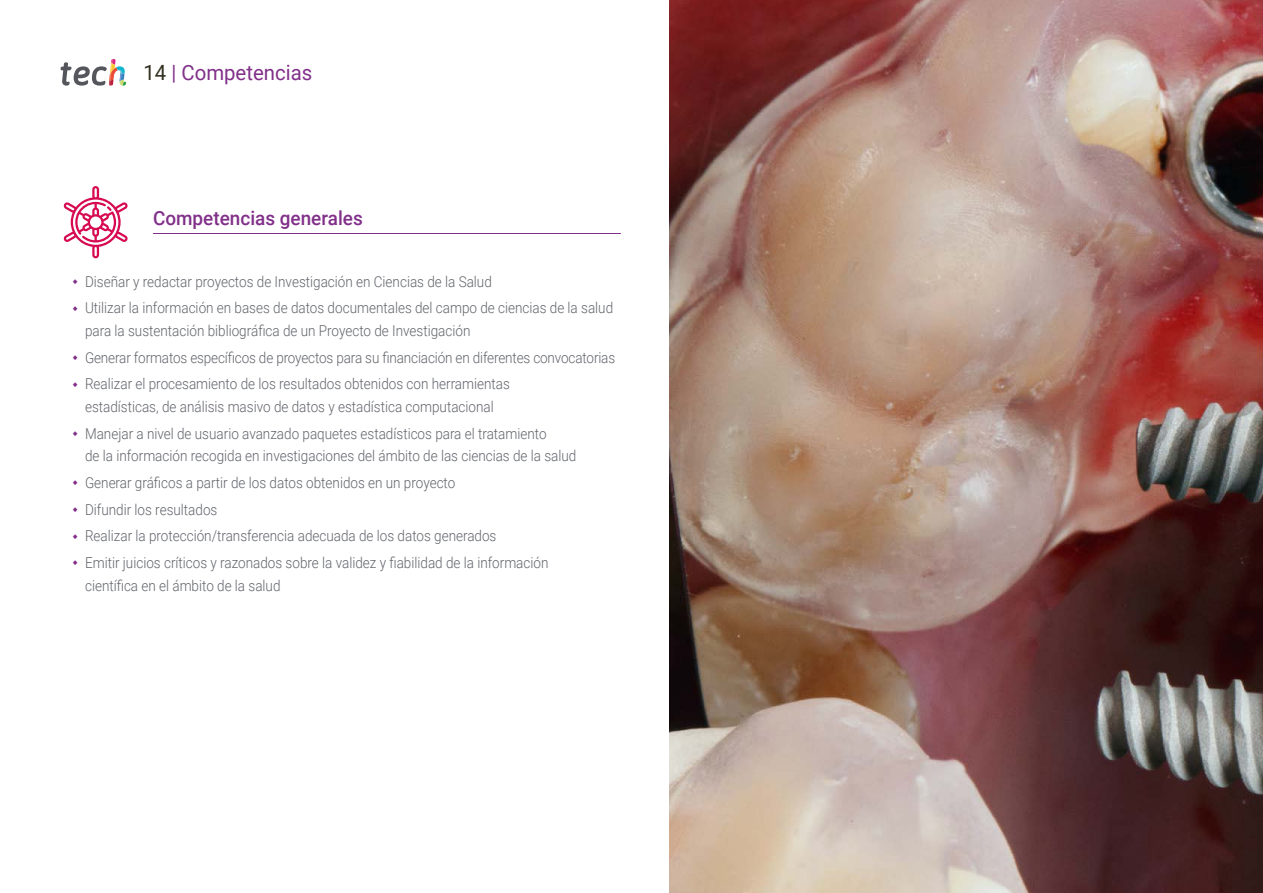
<style>
.page{position:relative;width:1263px;height:893px;background:#fff}
.page>*{position:absolute;margin:0;border:0;box-sizing:border-box;transform-origin:0 0}
.t1{font:21px "Roboto";color:#813089}
.t2{font:500 19.5px "Roboto";color:#813089}
.t3{font:300 15px/26.7px "Roboto";color:#61646a;scale:.9 1}
.s1{color:#312e20}
</style>
<div class="page">
<hr style="left:153px;top:233px;width:468px;height:1px;background:#813089">
<svg style="left:63px;top:186px;width:65px;height:72px"></svg>
<svg style="left:61px;top:59px;width:65px;height:27px"></svg>
<img style="left:670px;top:0;width:593px;height:893px">
<h1 class="t1" style="left:144px;top:57px;width:170px"><span class="s1">14</span> | Competencias</h1>
<h2 class="t2" style="left:153px;top:205px;width:211px">Competencias generales</h2>
<p class="t3" style="left:85px;top:267px;width:588px">Diseñar y redactar proyectos de Investigación en Ciencias de la Salud<br>Utilizar la información en bases de datos documentales del campo de ciencias de la salud</p>
<p class="t3" style="left:85px;top:317px;width:591px">para la sustentación bibliográfica de un Proyecto de Investigación<br>Generar formatos específicos de proyectos para su financiación en diferentes convocatorias<br>Realizar el procesamiento de los resultados obtenidos con herramientas</p>
<p class="t3" style="left:85px;top:393px;width:514px">estadísticas, de análisis masivo de datos y estadística computacional<br>Manejar a nivel de usuario avanzado paquetes estadísticos para el tratamiento</p>
<p class="t3" style="left:85px;top:442px;width:547px">de la información recogida en investigaciones del ámbito de las ciencias de la salud Generar gráficos a partir de los datos obtenidos en un proyecto<br>Difundir los resultados<br>Realizar la protección/transferencia adecuada de los datos generados<br>Emitir juicios críticos y razonados sobre la validez y fiabilidad de la información</p>
<p class="t3" style="left:85px;top:571px;width:219px">científica en el ámbito de la salud</p>
</div>
